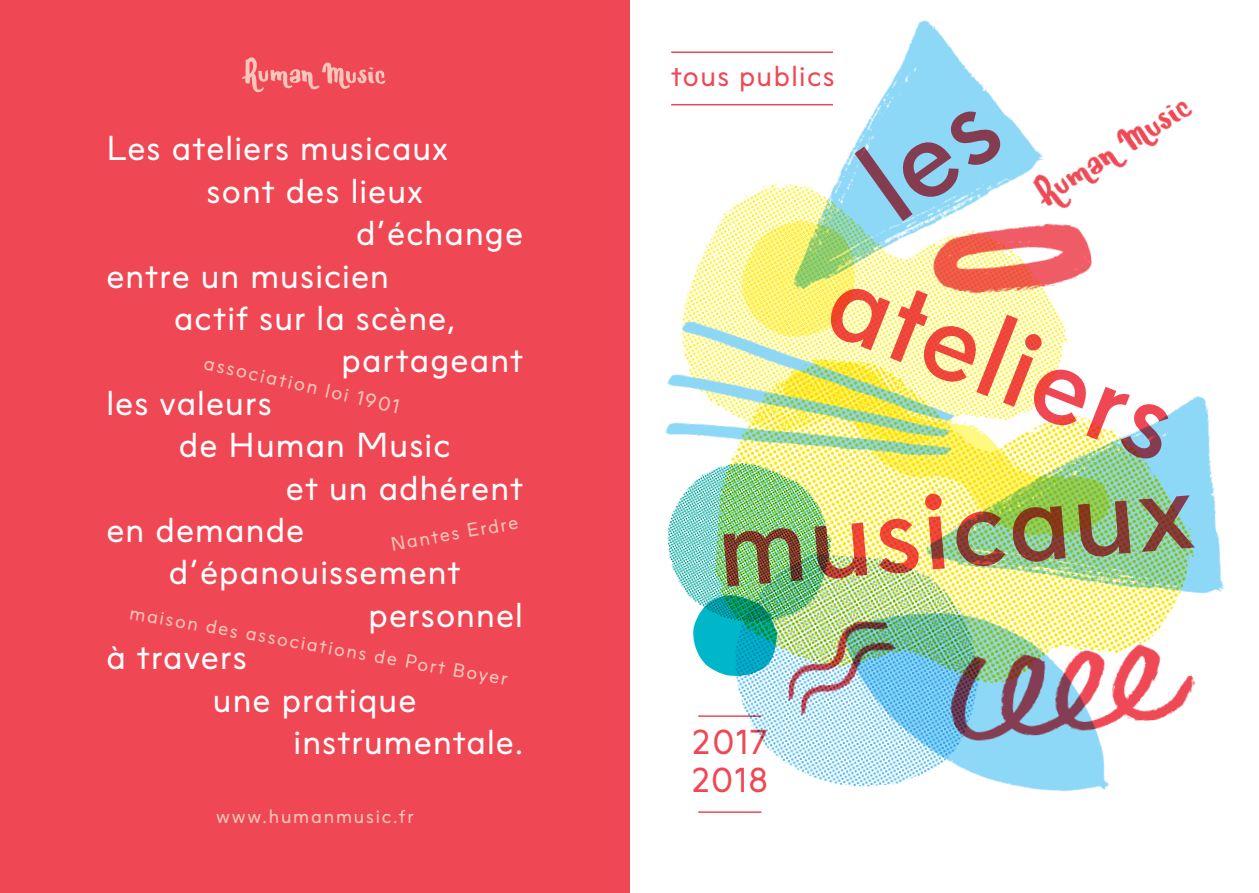
<style>
.page{position:relative;width:1259px;height:893px;background:#fff}
.page>*{position:absolute;margin:0;border:0;box-sizing:border-box;transform-origin:0 0}
.t1{font:500 111px "Edmondsans";color:#ef4854}
.t2{font:32.25px "Terrazzo";letter-spacing:.035em;color:#fff}
.t3{font:32.25px/37.5px "Terrazzo";letter-spacing:.05em;color:#ef4854}
.t4{font:27px "Terrazzo";letter-spacing:.05em;color:#ef4854}
.t5{font:18.6px "Terrazzo";color:#fac6bc}
.t6{font:18px "Terrazzo";letter-spacing:.1em;color:#fac6bc}
</style>
<div class="page">
<div style="left:0;top:0;width:629px;height:893px;background:#ef4854"></div>
<img style="left:242px;top:57px;width:144px;height:36px">
<img style="left:667px;top:485px;width:40px;height:110px">
<img style="left:688px;top:594px;width:18px;height:71px">
<img style="left:986px;top:745px;width:123px;height:47px">
<img style="left:1209px;top:421px;width:16px;height:172px">
<img style="left:707px;top:396px;width:502px;height:226px">
<img style="left:745px;top:359px;width:395px;height:263px">
<img style="left:706px;top:548px;width:280px;height:239px">
<img style="left:689px;top:20px;width:379px;height:339px">
<img style="left:736px;top:203px;width:128px;height:95px">
<img style="left:943px;top:622px;width:252px;height:123px">
<img style="left:681px;top:298px;width:287px;height:155px">
<img style="left:692px;top:468px;width:270px;height:17px">
<img style="left:665px;top:352px;width:297px;height:116px">
<img style="left:927px;top:221px;width:165px;height:82px">
<svg style="left:981px;top:57px;width:111px;height:203px"></svg>
<img style="left:1004px;top:64px;width:189px;height:182px">
<hr style="left:698px;top:715px;width:63px;height:2px;background:#ef4854">
<hr style="left:698px;top:811px;width:63px;height:2px;background:#ef4854">
<img style="left:763px;top:590px;width:148px;height:133px">
<hr style="left:671px;top:51px;width:162px;height:2px;background:#ef4854">
<hr style="left:671px;top:104px;width:162px;height:1px;background:#ef4854">
<svg style="left:854px;top:104px;width:152px;height:117px;background:#9adbf7"></svg>
<p class="t2" style="left:106px;top:129px;width:343px">Les ateliers musicaux</p>
<p class="t2" style="left:207px;top:171px;width:218px">sont des lieux</p>
<p class="t2" style="left:356px;top:213px;width:168px">d’échange</p>
<p class="t2" style="left:106px;top:256px;width:284px">entre un musicien</p>
<p class="t2" style="left:174px;top:298px;width:283px">actif sur la scène,</p>
<p class="t2" style="left:341px;top:341px;width:183px">partageant</p>
<p class="t2" style="left:106px;top:383px;width:167px">les valeurs</p>
<p class="t2" style="left:179px;top:426px;width:273px">de Human Music</p>
<p class="t2" style="left:286px;top:468px;width:238px">et un adhérent</p>
<p class="t2" style="left:106px;top:510px;width:199px">en demande</p>
<p class="t2" style="left:169px;top:553px;width:293px">d’épanouissement</p>
<p class="t2" style="left:368px;top:595px;width:156px">personnel</p>
<p class="t2" style="left:106px;top:638px;width:142px">à travers</p>
<p class="t2" style="left:213px;top:680px;width:205px">une pratique</p>
<p class="t2" style="left:294px;top:722px;width:231px">instrumentale.</p>
<p class="t5" style="left:207px;top:351px;width:201px;rotate:13deg">association loi 1901</p>
<p class="t6" style="left:389px;top:533px;width:130px;rotate:-10deg">Nantes Erdre</p>
<p class="t6" style="left:132px;top:601px;width:391px;rotate:10deg">maison des associations de Port Boyer</p>
<p class="t6" style="left:216px;top:805px;width:199px">www.humanmusic.fr</p>
<p class="t4" style="left:671px;top:59px;width:165px">tous publics</p>
<h1 class="t1" style="left:859px;top:233px;width:367px;rotate:22deg">ateliers</h1>
<h1 class="t1" style="left:711px;top:485px;width:480px;rotate:-5deg">musicaux</h1>
<p class="t3" style="left:691px;top:723px;width:78px">2017<br>2018</p>
</div>
